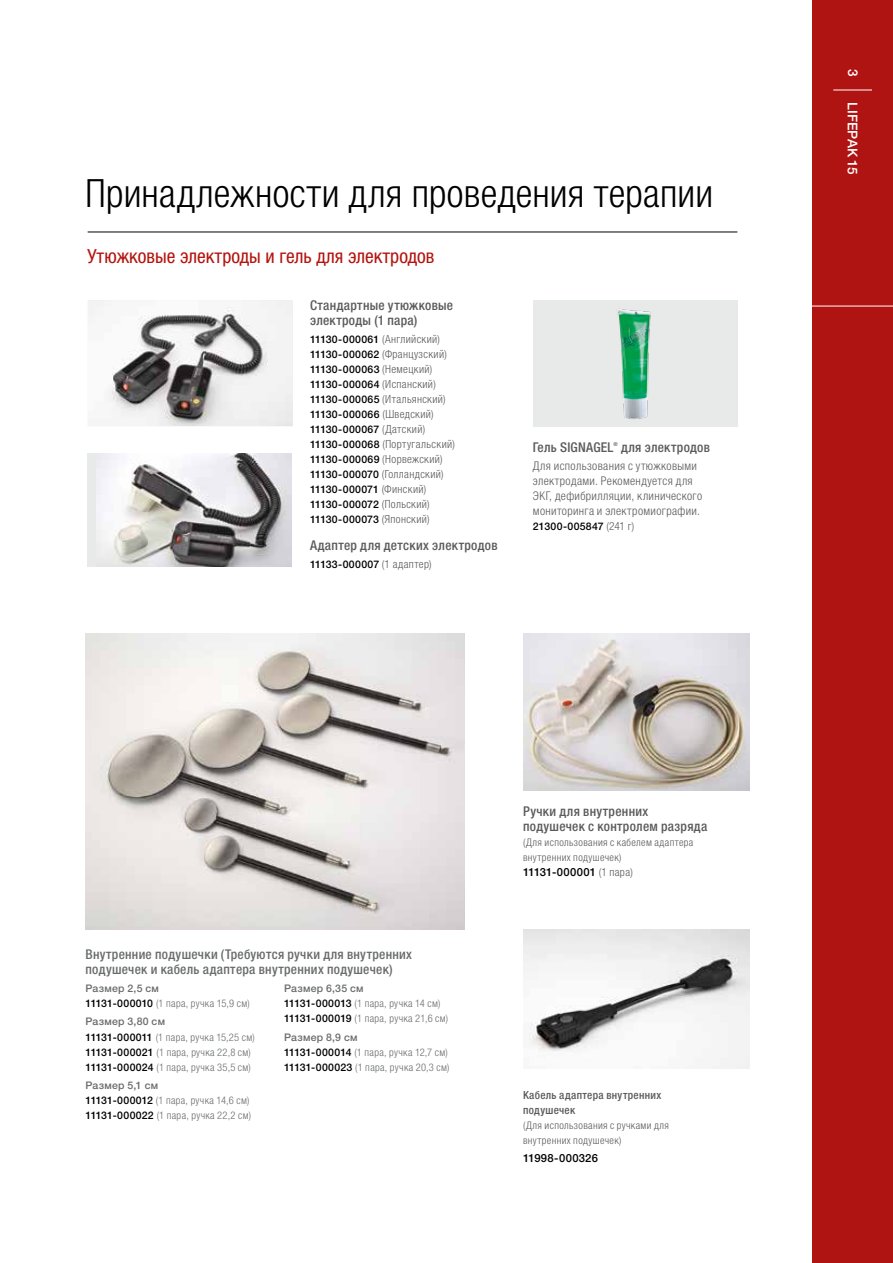
<style>
.page{position:relative;width:893px;height:1263px;background:#fff}
.page>*{position:absolute;margin:0;border:0;box-sizing:border-box;transform-origin:0 0}
.t1{font:300 condensed 39px "Helvetica Neue LTW1 G";letter-spacing:.005em;color:#000}
.t2{font:condensed 19.5px "Helvetica Neue LTW1 G";color:#b4140f}
.t3{font:500 condensed 13.5px/15px "Helvetica Neue LTW1 G";letter-spacing:.02em;color:#5a5c5b}
.t4{font:500 condensed 13.5px/15px "Helvetica Neue LTW1 G";letter-spacing:.02em;color:#6a6c6c}
.t5{font:500 13.5px "Helvetica Neue LTW1 G";letter-spacing:.005em;color:#fff}
.t6{font:300 condensed 12px/15px "Helvetica Neue LTW1 G";letter-spacing:.03em;color:#5a5c5b}
.t7{font:300 condensed 11.25px "Helvetica Neue LTW1 G";letter-spacing:.035em;color:#5a5c5b}
.t8{font:500 condensed 11.25px/15px "Helvetica Neue LTW1 G";letter-spacing:.03em;color:#5a5c5b}
.t9{font:500 11.25px "Helvetica Neue LTW1 G";letter-spacing:.02em;color:#000}
.t10{font:300 condensed 10.5px/15px "Helvetica Neue LTW1 G";letter-spacing:.035em;color:#6a6c6c}
.t11{font:500 10.5px/15px "Helvetica Neue LTW1 G";letter-spacing:.03em;color:#000}
.t12{font:300 condensed 10.5px/15px "Helvetica Neue LTW1 G";letter-spacing:.035em;color:#5a5c5b}
.t13{font:500 10.5px/15px "Helvetica Neue LTW1 G";letter-spacing:.005em;color:#000}
.t14{font:500 condensed 5.4px "Helvetica Neue LTW1 G";color:#5a5c5b}
.s1{font-weight:300;font-stretch:condensed;font-size:11.25px;color:#5a5c5b}
.s2{font-weight:500;font-stretch:normal;font-size:10.5px;color:#000}
.s3{font-weight:500;font-stretch:normal}
.s4{font-weight:500;font-stretch:normal;color:#000}
.s5{font-weight:300;font-stretch:condensed;color:#5a5c5b}
</style>
<div class="page">
<div style="left:812px;top:0;width:81px;height:1263px;background:#af1413"></div>
<hr style="left:833px;top:90px;width:39px;height:1px;background:#fff">
<hr style="left:805px;top:306px;width:88px;height:1px;background:#fff">
<img style="left:86px;top:633px;width:379px;height:297px">
<img style="left:523px;top:633px;width:226px;height:158px">
<img style="left:523px;top:930px;width:226px;height:138px">
<div style="left:533px;top:300px;width:204px;height:127px;background:#e8e9e9"></div>
<hr style="left:88px;top:232px;width:649px;height:1px;background:#000">
<img style="left:88px;top:300px;width:205px;height:126px">
<div style="left:88px;top:453px;width:204px;height:113px;background:#e8e9e9"></div>
<img style="left:96px;top:453px;width:196px;height:113px">
<img style="left:617px;top:309px;width:34px;height:110px">
<h1 class="t1" style="left:86px;top:171px;width:629px">Принадлежности для проведения терапии</h1>
<h2 class="t2" style="left:87px;top:244px;width:348px">Утюжковые электроды и гель для электродов</h2>
<p class="t3" style="left:310px;top:298px;width:145px">Стандартные утюжковые электроды (1 пара)</p>
<p class="t11" style="left:310px;top:332px;width:132px">11130-000061 <span class="s1">(Английский)</span></p>
<p class="t7" style="left:310px;top:348px;width:138px"><span class="s2">11130-000062</span> (Французский)</p>
<p class="t11" style="left:310px;top:362px;width:127px">11130-000063 <span class="s1">(Немецкий)<br></span>11130-000064 <span class="s1">(Испанский)</span></p>
<p class="t7" style="left:310px;top:393px;width:137px"><span class="s2">11130-000065</span> (Итальянский)</p>
<p class="t11" style="left:310px;top:407px;width:125px">11130-000066 <span class="s1">(Шведский)<br></span>11130-000067 <span class="s1">(Датский)</span></p>
<p class="t7" style="left:310px;top:438px;width:146px"><span class="s2">11130-000068</span> (Португальский)</p>
<p class="t11" style="left:310px;top:452px;width:134px">11130-000069 <span class="s1">(Норвежский)</span></p>
<p class="t7" style="left:310px;top:468px;width:135px"><span class="s2">11130-000070</span> (Голландский)</p>
<p class="t13" style="left:310px;top:482px;width:121px">11130-000071 <span class="s1">(Финский)<br></span>11130-000072 <span class="s1">(Польский)<br></span>11130-000073 <span class="s1">(Японский)</span></p>
<p class="t3" style="left:310px;top:538px;width:189px">Адаптер для детских электродов</p>
<p class="t11" style="left:310px;top:557px;width:123px">11133-000007 <span class="s1">(1 адаптер)</span></p>
<p class="t3" style="left:533px;top:439px;width:82px">Гель SIGNAGEL</p>
<p class="t14" style="left:613px;top:441px;width:6px">®</p>
<p class="t3" style="left:621px;top:439px;width:90px">для электродов</p>
<p class="t6" style="left:533px;top:458px;width:171px">Для использования с утюжковыми электродами. Рекомендуется для ЭКГ, дефибрилляции, клинического мониторинга и электромиографии.</p>
<p class="t11" style="left:533px;top:519px;width:103px">21300-005847 <span class="s1">(241 г)</span></p>
<p class="t4" style="left:86px;top:947px;width:328px">Внутренние подушечки (Требуются ручки для внутренних подушечек и кабель адаптера внутренних подушечек)</p>
<p class="t10" style="left:86px;top:981px;width:166px"><span class="s3">Размер 2,5 см<br></span><span class="s4">11131-000010</span> (1 пара, ручка 15,9 см)</p>
<p class="t10" style="left:86px;top:1014px;width:171px"><span class="s3">Размер 3,80 см<br></span><span class="s4">11131-000011</span> (1 пара, ручка 15,25 см)<br><span class="s4">11131-000021</span> (1 пара, ручка 22,8 см)<br><span class="s4">11131-000024</span> (1 пара, ручка 35,5 см)</p>
<p class="t10" style="left:86px;top:1077px;width:167px"><span class="s3">Размер 5,1 см<br></span><span class="s4">11131-000012</span> (1 пара, ручка 14,6 см)<br><span class="s4">11131-000022</span> (1 пара, ручка 22,2 см)</p>
<p class="t10" style="left:284px;top:981px;width:166px"><span class="s3">Размер 6,35 см<br></span><span class="s4">11131-000013</span> (1 пара, ручка 14 см)<br><span class="s4">11131-000019</span> (1 пара, ручка 21,6 см)</p>
<p class="t10" style="left:284px;top:1029px;width:167px"><span class="s3">Размер 8,9 см<br></span><span class="s4">11131-000014</span> (1 пара, ручка 12,7 см)<br><span class="s4">11131-000023</span> (1 пара, ручка 20,3 см)</p>
<p class="t3" style="left:523px;top:803px;width:186px">Ручки для внутренних подушечек с контролем разряда</p>
<p class="t12" style="left:523px;top:834px;width:172px">(Для использования с кабелем адаптера внутренних подушечек)</p>
<p class="t9" style="left:523px;top:865px;width:111px">11131-000001 <span class="s5">(1 пара)</span></p>
<p class="t8" style="left:523px;top:1087px;width:140px">Кабель адаптера внутренних подушечек</p>
<p class="t12" style="left:523px;top:1118px;width:147px">(Для использования с ручками для внутренних подушечек)</p>
<p class="t9" style="left:523px;top:1151px;width:76px">11998-000326</p>
<p class="t5" style="left:861px;top:69px;width:9px;rotate:90deg">3</p>
<p class="t5" style="left:861px;top:102px;width:74px;rotate:90deg">LIFEPAK 15</p>
</div>
